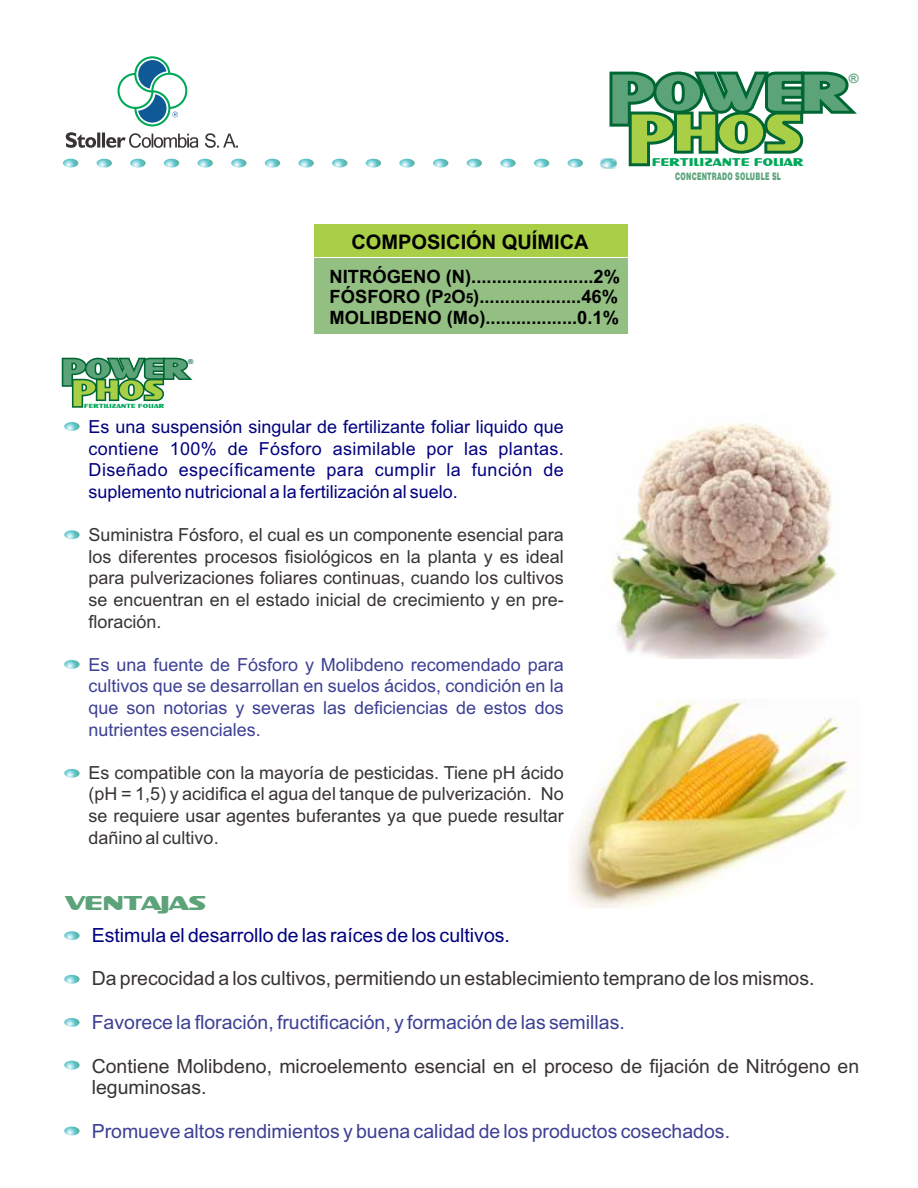
<style>
.page{position:relative;width:918px;height:1188px;background:#fff}
.page>*{position:absolute;margin:0;border:0;box-sizing:border-box;transform-origin:0 0}
.t1{font:21px "SF Intellivised Extended";color:#5ca37a}
.t2{font:700 20.1px "Arial";color:#000}
.t3{font:19.5px/21.8px "Arial";color:#383336}
.t4{font:19.5px "Arial";color:#3d4094}
.t5{font:19.5px "Arial";color:#000080}
.t6{font:700 18.3px/20.5px "Arial";color:#000;text-align:justify}
.t7{font:18px/21.6px "Arial";color:#383336;text-align:justify}
.t8{font:18px/21.6px "Arial";color:#000080;text-align:justify}
.t9{font:18px/21.6px "Arial";color:#3d4094;text-align:justify}
.t10{font:700 13.05px "Arial";color:#5ca37a}
.t11{font:11.85px "SF Intellivised Extended";letter-spacing:.05em;color:#00a859;scale:.81 1}
.t12{font:900 10.35px "Swiss 721 BT";letter-spacing:.045em;color:#5ca37a;scale:.63 1}
.t13{font:700 6.9px "Arial";color:#056640}
.t14{font:6.3px "SF Intellivised Extended";letter-spacing:.05em;color:#00a859;scale:.81 1}
.s1{font-size:13.8px}
</style>
<div class="page">
<img style="left:609px;top:423px;width:228px;height:235px">
<img style="left:569px;top:699px;width:287px;height:209px">
<svg style="left:66px;top:56px;width:172px;height:92px"></svg>
<div style="left:314px;top:224px;width:313px;height:33px;background:#a8cf45"></div>
<div style="left:314px;top:259px;width:313px;height:75px;background:#94bf82"></div>
<div style="left:600px;top:158px;width:17px;height:11px;background:#52a8b0;opacity:.49"></div>
<svg style="left:602px;top:72px;width:255px;height:97px"></svg>
<svg style="left:568px;top:159px;width:15px;height:9px"></svg>
<svg style="left:534px;top:159px;width:15px;height:9px"></svg>
<svg style="left:500px;top:159px;width:16px;height:9px"></svg>
<svg style="left:467px;top:159px;width:15px;height:9px"></svg>
<svg style="left:433px;top:159px;width:15px;height:9px"></svg>
<svg style="left:399px;top:159px;width:16px;height:9px"></svg>
<svg style="left:366px;top:159px;width:15px;height:9px"></svg>
<svg style="left:332px;top:159px;width:15px;height:9px"></svg>
<svg style="left:298px;top:159px;width:16px;height:9px"></svg>
<svg style="left:265px;top:159px;width:15px;height:9px"></svg>
<svg style="left:231px;top:159px;width:15px;height:9px"></svg>
<svg style="left:198px;top:159px;width:15px;height:9px"></svg>
<svg style="left:164px;top:159px;width:15px;height:9px"></svg>
<svg style="left:130px;top:159px;width:16px;height:9px"></svg>
<svg style="left:97px;top:159px;width:15px;height:9px"></svg>
<svg style="left:63px;top:159px;width:15px;height:9px"></svg>
<svg style="left:62px;top:358px;width:130px;height:50px"></svg>
<svg style="left:64px;top:931px;width:16px;height:9px"></svg>
<svg style="left:64px;top:975px;width:16px;height:9px"></svg>
<svg style="left:64px;top:1018px;width:16px;height:9px"></svg>
<svg style="left:64px;top:1061px;width:16px;height:9px"></svg>
<svg style="left:64px;top:1127px;width:16px;height:8px"></svg>
<svg style="left:64px;top:769px;width:16px;height:9px"></svg>
<svg style="left:64px;top:660px;width:16px;height:9px"></svg>
<svg style="left:64px;top:530px;width:16px;height:9px"></svg>
<svg style="left:64px;top:422px;width:16px;height:9px"></svg>
<p class="t14" style="left:84px;top:402px;width:100px">FERTILIZANTE FOLIAR</p>
<p class="t13" style="left:188px;top:359px;width:7px">®</p>
<p class="t2" style="left:351px;top:234px;width:239px">COMPOSICIÓN QUÍMICA</p>
<p class="t6" style="left:330px;top:268px;width:292px">NITRÓGENO (N)........................2% FÓSFORO (P<span class="s1">2</span>O<span class="s1">5</span>)....................46% MOLIBDENO (Mo)..................0.1%</p>
<p class="t8" style="left:89px;top:418px;width:477px">Es una suspensión singular de fertilizante foliar liquido que contiene 100% de Fósforo asimilable por las plantas.<br>Diseñado específicamente para cumplir la función de suplemento nutricional a la fertilización al suelo.</p>
<p class="t7" style="left:89px;top:526px;width:477px">Suministra Fósforo, el cual es un componente esencial para los diferentes procesos fisiológicos en la planta y es ideal para pulverizaciones foliares continuas, cuando los cultivos se encuentran en el estado inicial de crecimiento y en pre&shy;floración.</p>
<p class="t9" style="left:89px;top:655px;width:477px">Es una fuente de Fósforo y Molibdeno recomendado para cultivos que se desarrollan en suelos ácidos, condición en la que son notorias y severas las deficiencias de estos dos nutrientes esenciales.</p>
<p class="t7" style="left:89px;top:763px;width:477px">Es compatible con la mayoría de pesticidas. Tiene pH ácido (pH = 1,5) y acidifica el agua del tanque de pulverización. No se requiere usar agentes buferantes ya que puede resultar dañino al cultivo.</p>
<p class="t1" style="left:66px;top:891px;width:142px">VENTAJAS</p>
<p class="t11" style="left:652px;top:155px;width:188px">FERTILIZANTE FOLIAR</p>
<p class="t12" style="left:675px;top:172px;width:169px">CONCENTRADO SOLUBLE SL</p>
<p class="t10" style="left:849px;top:74px;width:11px">®</p>
<p class="t5" style="left:92px;top:928px;width:420px">Estimula el desarrollo de las raíces de los cultivos.</p>
<p class="t3" style="left:92px;top:970px;width:724px">Da precocidad a los cultivos, permitiendo un establecimiento temprano de los mismos.</p>
<p class="t4" style="left:92px;top:1015px;width:535px">Favorece la floración, fructificación, y formación de las semillas.</p>
<p class="t3" style="left:92px;top:1057px;width:769px">Contiene Molibdeno, microelemento esencial en el proceso de fijación de Nitrógeno en leguminosas.</p>
<p class="t4" style="left:92px;top:1124px;width:640px">Promueve altos rendimientos y buena calidad de los productos cosechados.</p>
</div>
